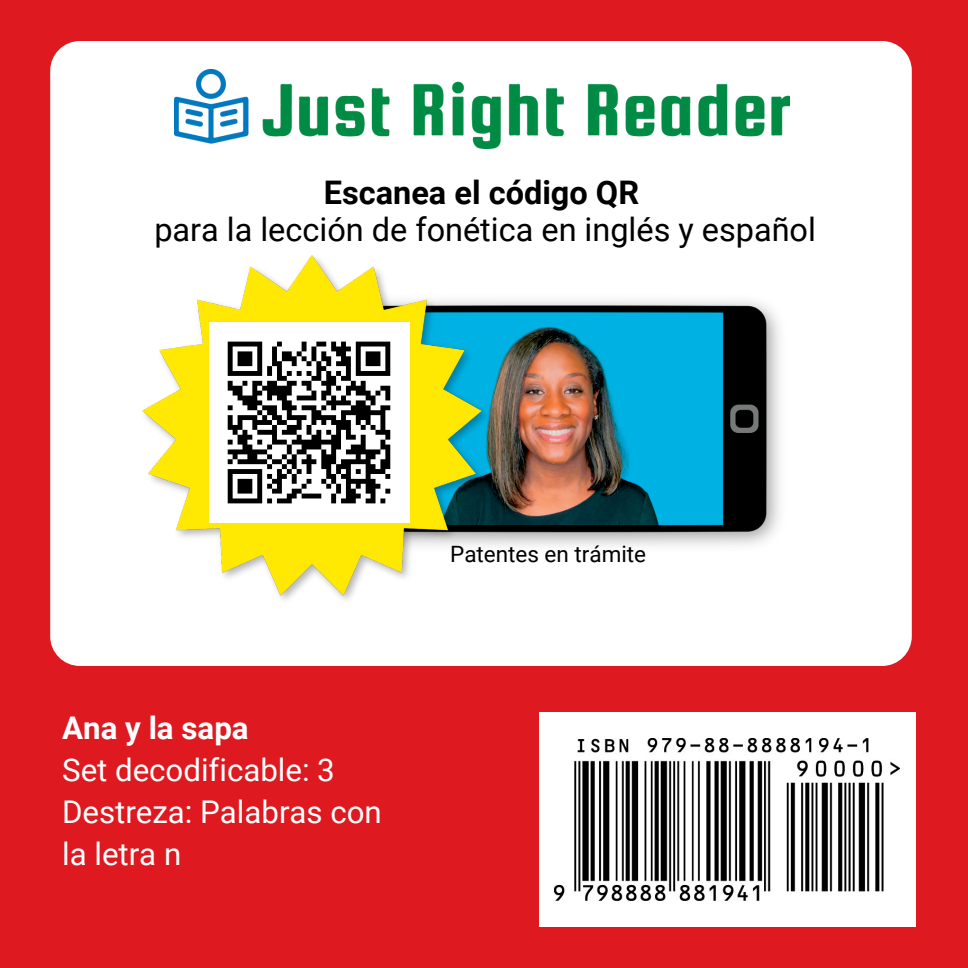
<style>
.page{position:relative;width:968px;height:968px;background:#de1920}
.page>*{position:absolute;margin:0;border:0;box-sizing:border-box;transform-origin:0 0}
.t1{font:32.5px "Roboto";color:#000}
.t2{font:700 32.5px "Roboto";color:#000}
.t3{font:31.25px/42.2px "Roboto";color:#fff}
.t4{font:700 31.25px "Roboto";color:#fff}
.t5{font:22.5px "Roboto";color:#000}
</style>
<div class="page">
<div style="left:50px;top:41px;width:861px;height:625px;background:#fff;border-radius:30px"></div>
<img style="left:495px;top:300px;width:285px;height:246px">
<img style="left:142px;top:255px;width:353px;height:345px">
<img style="left:209px;top:322px;width:200px;height:201px">
<div style="left:539px;top:712px;width:376px;height:214px;background:#fff"></div>
<img style="left:174px;top:70px;width:615px;height:79px">
<img style="left:554px;top:738px;width:345px;height:162px">
<p class="t2" style="left:324px;top:174px;width:317px">Escanea el código QR</p>
<p class="t1" style="left:154px;top:211px;width:663px">para la lección de fonética en inglés y español</p>
<p class="t4" style="left:62px;top:709px;width:188px">Ana y la sapa</p>
<p class="t3" style="left:62px;top:749px;width:274px">Set decodificable: 3</p>
<p class="t3" style="left:62px;top:791px;width:321px">Destreza: Palabras con la letra n</p>
<p class="t5" style="left:450px;top:541px;width:197px">Patentes en trámite</p>
</div>
